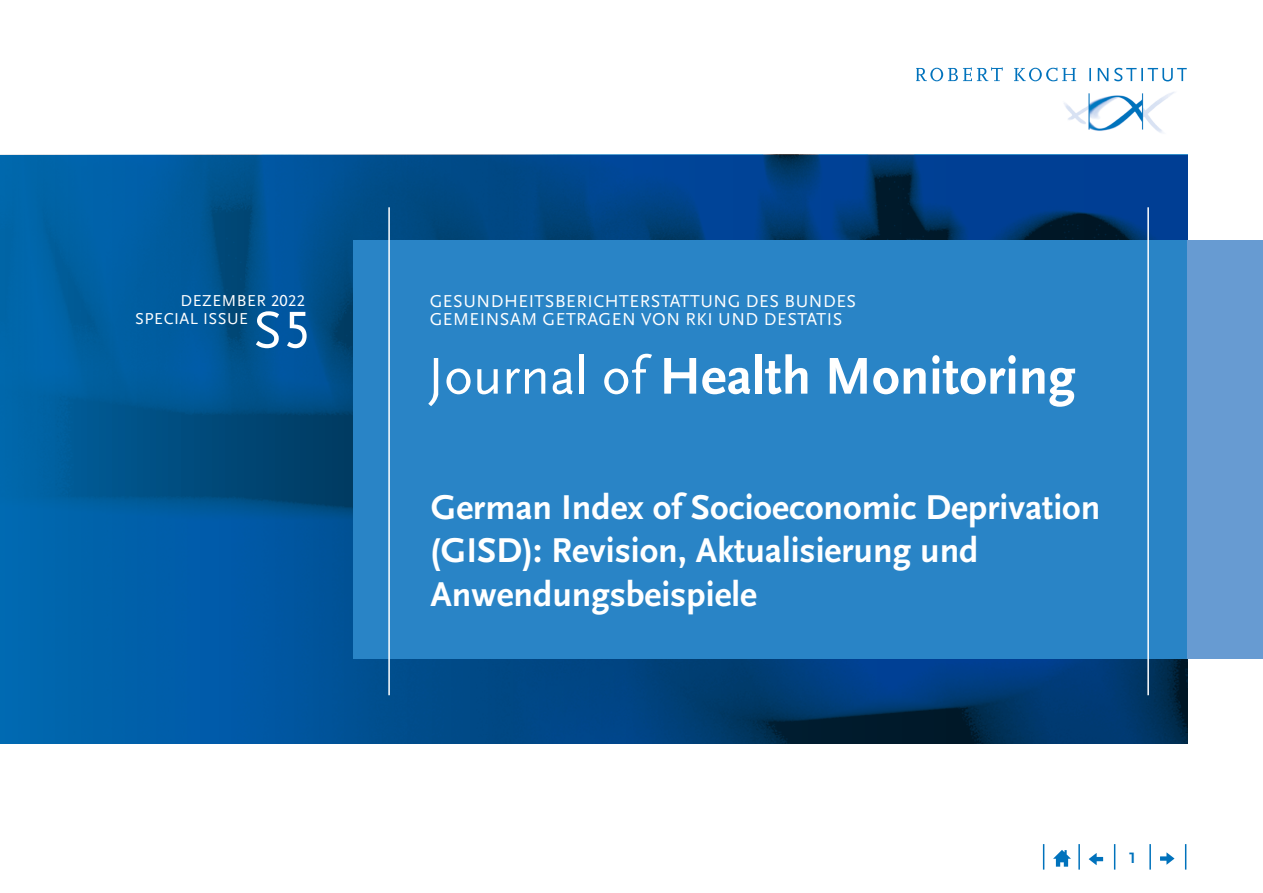
<style>
.page{position:relative;width:1263px;height:893px;background:#fff}
.page>*{position:absolute;margin:0;border:0;box-sizing:border-box;transform-origin:0 0}
.t1{font:700 54px "Scala Sans Pro";color:#fff}
.Flagline_11_pt{font:54px "Scala Sans Pro";color:#fff}
.t2{font:700 36px/43.5px "Scala Sans Pro";color:#fff}
.t3{font:18px/18px "Scala Sans Pro";letter-spacing:.03em;color:#fff}
.Flagline_11_pt-2{font:16.5px "Scala Sans Pro";letter-spacing:.03em;color:#fff}
.t4{font:700 15.75px "Scala Sans Pro";color:#0072bc}
.s1{font-weight:400}
</style>
<div class="page">
<img style="left:0;top:155px;width:1187px;height:588px">
<div style="left:353px;top:240px;width:834px;height:419px;background:#2984c6"></div>
<div style="left:1187px;top:240px;width:76px;height:419px;background:#679bd2"></div>
<hr style="left:388px;top:207px;width:2px;height:488px;background:#fff">
<hr style="left:1147px;top:207px;width:2px;height:488px;background:#fff">
<svg style="left:1185px;top:844px;width:1px;height:26px"></svg>
<hr style="left:1149px;top:844px;width:2px;height:26px;background:#0072bc">
<svg style="left:1114px;top:844px;width:1px;height:26px"></svg>
<hr style="left:1078px;top:844px;width:2px;height:26px;background:#0072bc">
<svg style="left:1043px;top:844px;width:1px;height:26px"></svg>
<svg style="left:1053px;top:850px;width:18px;height:17px"></svg>
<svg style="left:1089px;top:853px;width:14px;height:12px"></svg>
<svg style="left:1160px;top:852px;width:14px;height:13px"></svg>
<svg style="left:917px;top:69px;width:268px;height:12px"></svg>
<img style="left:1064px;top:92px;width:111px;height:41px">
<div style="left:914px;top:66px;width:274px;height:70px;border:2px solid #fff"></div>
<p class="Flagline_11_pt-2" style="left:181px;top:290px;width:126px">DEZEMBER 2022</p>
<p class="Flagline_11_pt-2" style="left:135px;top:308px;width:114px">SPECIAL ISSUE</p>
<p class="Flagline_11_pt" style="left:253px;top:298px;width:59px">S5</p>
<p class="t3" style="left:430px;top:292px;width:428px">GESUNDHEITSBERICHTERSTATTUNG DES BUNDES<br>GEMEINSAM GETRAGEN VON RKI UND DESTATIS</p>
<h1 class="t1" style="left:428px;top:344px;width:649px"><span class="s1">Journal of</span> Health Monitoring</h1>
<h2 class="t2" style="left:430px;top:486px;width:672px">German Index of Socioeconomic Deprivation (GISD): Revision, Aktualisierung und<br>Anwendungsbeispiele</h2>
<p class="t4" style="left:1129px;top:849px;width:8px">1</p>
</div>
